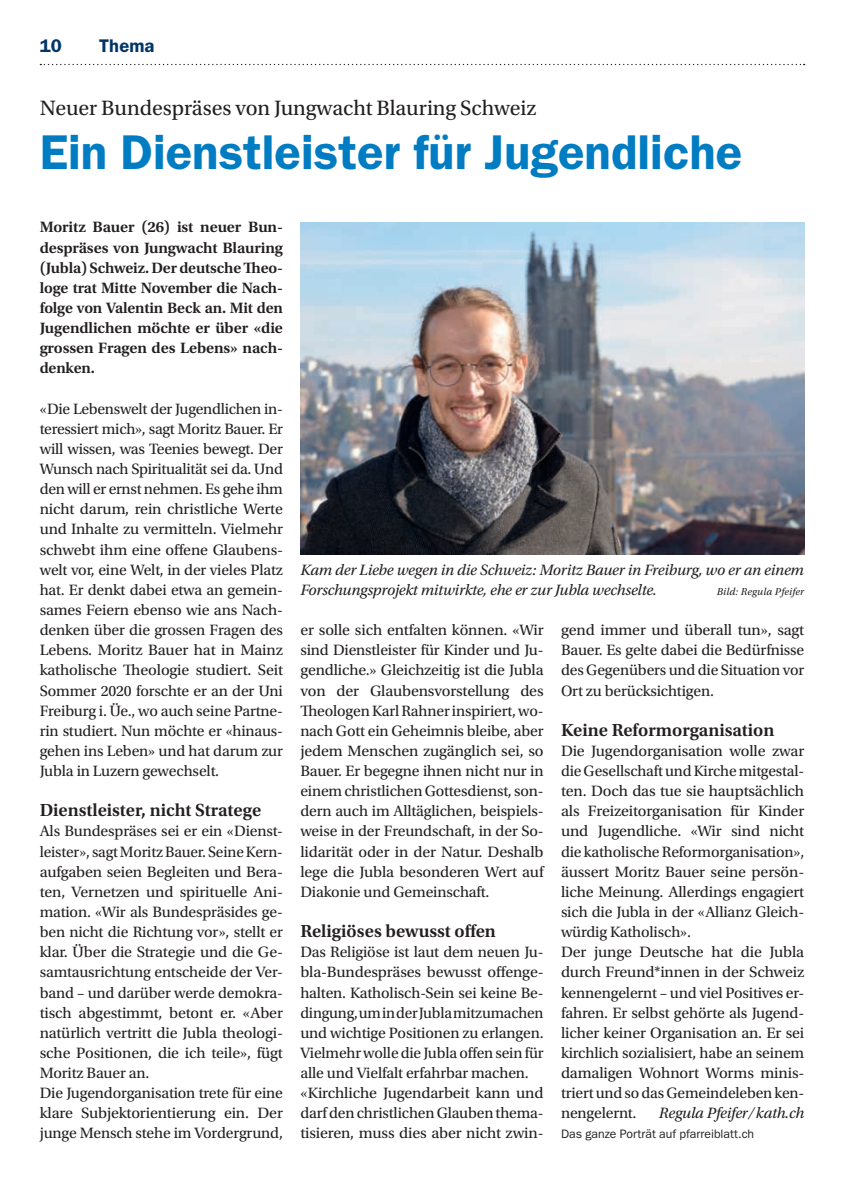
<style>
.page{position:relative;width:844px;height:1191px;background:#fff}
.page>*{position:absolute;margin:0;border:0;box-sizing:border-box;transform-origin:0 0}
.t1{font:600 49px "ITC Franklin Gothic Std";color:#007cc2}
.t2{font:21.88px "Utopia Std";color:#231f20}
.t3{font:600 18.38px "Utopia Std";color:#231f20}
.t4{font:600 18.38px "ITC Franklin Gothic Std";letter-spacing:.005em;color:#003667}
.t5{font:15.75px/20.1px "Utopia Std";letter-spacing:-.01em;color:#231f20;text-align:justify}
.t6{font:600 15.75px/20.1px "Utopia Std";letter-spacing:-.01em;color:#231f20;text-align:justify}
.t7{font:italic 15.75px/20.1px "Utopia Std";letter-spacing:-.01em;color:#231f20}
.t8{font:12.25px "ITC Franklin Gothic Std";color:#231f20}
.t9{font:italic 10.5px "Utopia Std";letter-spacing:.02em;color:#231f20}
</style>
<div class="page">
<svg style="left:40px;top:64px;width:764px;height:1px"></svg>
<img style="left:300px;top:222px;width:504px;height:332px">
<p class="t4" style="left:40px;top:35px;width:24px">10</p>
<p class="t4" style="left:99px;top:35px;width:57px">Thema</p>
<h2 class="t2" style="left:40px;top:96px;width:498px">Neuer Bundespräses von Jungwacht Blauring Schweiz</h2>
<h1 class="t1" style="left:40px;top:123px;width:704px">Ein Dienstleister für Jugendliche</h1>
<p class="t6" style="left:40px;top:217px;width:245px">Moritz Bauer (26) ist neuer Bun&shy;despräses von Jungwacht Blauring (Jubla) Schweiz. Der deutsche Theo&shy;loge trat Mitte November die Nach&shy;folge von Valentin Beck an. Mit den Jugendlichen möchte er über «die grossen Fragen des Lebens» nach&shy;denken.</p>
<p class="t5" style="left:40px;top:399px;width:245px">«Die Lebenswelt der Jugendlichen in&shy;teressiert mich», sagt Moritz Bauer. Er will wissen, was Teenies bewegt. Der Wunsch nach Spiritualität sei da. Und den will er ernst nehmen. Es gehe ihm nicht darum, rein christliche Werte und Inhalte zu vermitteln. Vielmehr schwebt ihm eine offene Glaubens&shy;welt vor, eine Welt, in der vieles Platz hat. Er denkt dabei etwa an gemein&shy;sames Feiern ebenso wie ans Nach&shy;denken über die grossen Fragen des Lebens. Moritz Bauer hat in Mainz katholische Theologie studiert. Seit Sommer 2020 forschte er an der Uni Freiburg i. Üe., wo auch seine Partne&shy;rin studiert. Nun möchte er «hinaus&shy;gehen ins Leben» und hat darum zur Jubla in Luzern gewechselt.</p>
<p class="t3" style="left:40px;top:800px;width:223px">Dienstleister, nicht Stratege</p>
<p class="t5" style="left:40px;top:821px;width:245px;text-align:left">Als Bundespräses sei er ein «Dienst&shy;leister», sagt Moritz Bauer. Seine Kern&shy;aufgaben seien Begleiten und Bera&shy;ten, Vernetzen und spirituelle Ani&shy;mation. «Wir als Bundespräsides ge&shy;ben nicht die Richtung vor», stellt er klar. Über die Strategie und die Ge&shy;samtausrichtung entscheide der Ver&shy;band – und darüber werde demokra&shy;tisch abgestimmt, betont er. «Aber natürlich vertritt die Jubla theologi&shy;sche Positionen, die ich teile», fügt Moritz Bauer an.<br>Die Jugendorganisation trete für eine klare Subjektorientierung ein. Der junge Mensch stehe im Vordergrund,</p>
<p class="t7" style="left:300px;top:560px;width:505px">Kam der Liebe wegen in die Schweiz: Moritz Bauer in Freiburg, wo er an einem<br>Forschungsprojekt mitwirkte, ehe er zur Jubla wechselte.</p>
<p class="t9" style="left:716px;top:585px;width:89px">Bild: Regula Pfeifer</p>
<p class="t5" style="left:300px;top:620px;width:245px">er solle sich entfalten können. «Wir sind Dienstleister für Kinder und Ju&shy;gendliche.» Gleichzeitig ist die Jubla von der Glaubensvorstellung des Theologen Karl Rahner inspiriert, wo&shy;nach Gott ein Geheimnis bleibe, aber jedem Menschen zugänglich sei, so Bauer. Er begegne ihnen nicht nur in einem christlichen Gottesdienst, son&shy;dern auch im Alltäglichen, beispiels&shy;weise in der Freundschaft, in der So&shy;lidarität oder in der Natur. Deshalb lege die Jubla besonderen Wert auf Diakonie und Gemeinschaft.</p>
<p class="t3" style="left:300px;top:920px;width:197px">Religiöses bewusst offen</p>
<p class="t5" style="left:300px;top:942px;width:245px;text-align:left">Das Religiöse ist laut dem neuen Ju&shy;bla-Bundespräses bewusst offenge&shy;halten. Katholisch-Sein sei keine Be&shy;dingung, um in der Jubla mitzumachen und wichtige Positionen zu erlangen.<br>Vielmehr wolle die Jubla offen sein für alle und Vielfalt erfahrbar machen. «Kirchliche Jugendarbeit kann und darf den christlichen Glauben thema&shy;tisieren, muss dies aber nicht zwin-</p>
<p class="t5" style="left:561px;top:620px;width:245px">gend immer und überall tun», sagt Bauer. Es gelte dabei die Bedürfnisse des Gegenübers und die Situation vor Ort zu berücksichtigen.</p>
<p class="t3" style="left:561px;top:719px;width:215px">Keine Reformorganisation</p>
<p class="t5" style="left:561px;top:741px;width:245px;text-align:left">Die Jugendorganisation wolle zwar die Gesellschaft und Kirche mitgestal&shy;ten. Doch das tue sie hauptsächlich als Freizeitorganisation für Kinder und Jugendliche. «Wir sind nicht die katholische Reformorganisation», äussert Moritz Bauer seine persön&shy;liche Meinung. Allerdings engagiert sich die Jubla in der «Allianz Gleich&shy;würdig Katholisch».<br>Der junge Deutsche hat die Jubla durch Freund*innen in der Schweiz kennengelernt – und viel Positives er&shy;fahren. Er selbst gehörte als Jugend&shy;licher keiner Organisation an. Er sei kirchlich sozialisiert, habe an seinem damaligen Wohnort Worms minis&shy;triert und so das Gemeindeleben ken&shy;nengelernt.</p>
<p class="t7" style="left:658px;top:1103px;width:147px">Regula Pfeifer/kath.ch</p>
<p class="t8" style="left:561px;top:1127px;width:195px">Das ganze Porträt auf pfarreiblatt.ch</p>
</div>
